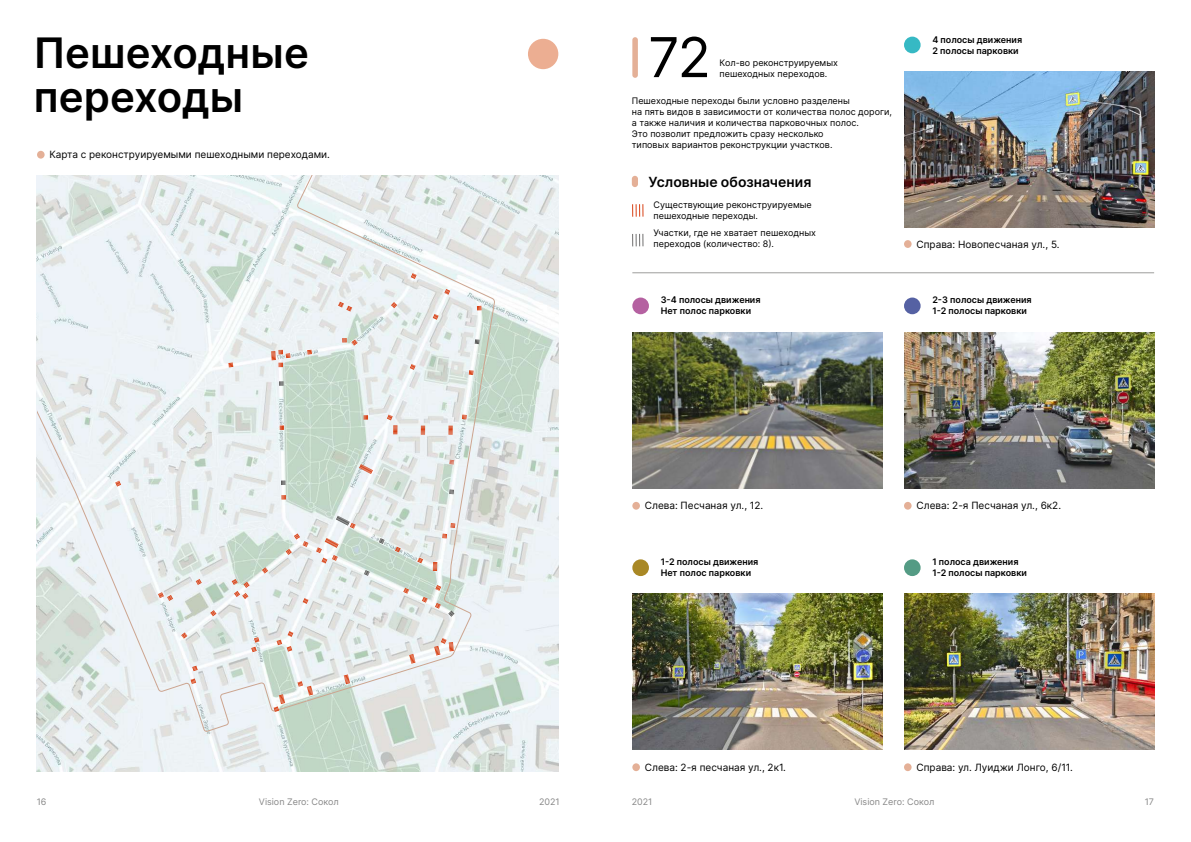
<style>
.page{position:relative;width:1191px;height:842px;background:#fff}
.page>*{position:absolute;margin:0;border:0;box-sizing:border-box;transform-origin:0 0}
.t1{font:55px "Inter";color:#000}
.t2{font:600 42px/44px "Inter";color:#000}
.t3{font:600 14px "Inter";letter-spacing:.005em;color:#000}
.t4{font:10px "Inter";color:#000}
.t5{font:9px/11px "Inter";color:#000}
.t6{font:600 9px/11px "Inter";color:#000}
.t7{font:9px "Inter";color:#878787}
</style>
<div class="page">
<img style="left:37px;top:176px;width:521px;height:595px">
<svg style="left:38px;top:176px;width:457px;height:557px;background:#e3eae9"></svg>
<hr style="left:632px;top:272px;width:522px;height:1px;background:#9d9d9c">
<img style="left:632px;top:333px;width:250px;height:156px">
<img style="left:632px;top:593px;width:250px;height:156px">
<img style="left:904px;top:333px;width:250px;height:156px">
<img style="left:904px;top:72px;width:250px;height:156px">
<img style="left:904px;top:593px;width:250px;height:156px">
<div style="left:528px;top:39px;width:30px;height:30px;background:#ecae92;border-radius:50%"></div>
<div style="left:632px;top:298px;width:17px;height:16px;background:#b561a1;border-radius:50%"></div>
<div style="left:632px;top:559px;width:17px;height:17px;background:#a98825;border-radius:50%"></div>
<div style="left:904px;top:298px;width:16px;height:16px;background:#5561a3;border-radius:50%"></div>
<div style="left:904px;top:37px;width:16px;height:16px;background:#36b9c4;border-radius:50%"></div>
<div style="left:904px;top:559px;width:16px;height:17px;background:#549b84;border-radius:50%"></div>
<div style="left:632px;top:37px;width:6px;height:41px;background:#e4b097;border-radius:3px"></div>
<svg style="left:409px;top:654px;width:7px;height:10px"></svg>
<svg style="left:433px;top:562px;width:4px;height:9px"></svg>
<svg style="left:448px;top:426px;width:5px;height:9px"></svg>
<svg style="left:421px;top:426px;width:4px;height:9px"></svg>
<svg style="left:273px;top:694px;width:13px;height:18px"></svg>
<svg style="left:297px;top:681px;width:17px;height:15px"></svg>
<svg style="left:192px;top:665px;width:6px;height:6px"></svg>
<svg style="left:181px;top:632px;width:7px;height:7px"></svg>
<svg style="left:210px;top:610px;width:7px;height:7px"></svg>
<svg style="left:195px;top:579px;width:7px;height:6px"></svg>
<svg style="left:158px;top:592px;width:15px;height:9px"></svg>
<svg style="left:115px;top:480px;width:6px;height:7px"></svg>
<svg style="left:261px;top:567px;width:7px;height:7px"></svg>
<svg style="left:302px;top:598px;width:7px;height:6px"></svg>
<svg style="left:363px;top:570px;width:7px;height:6px"></svg>
<svg style="left:394px;top:546px;width:7px;height:7px"></svg>
<svg style="left:417px;top:557px;width:6px;height:6px"></svg>
<svg style="left:449px;top:489px;width:5px;height:6px"></svg>
<svg style="left:462px;top:414px;width:5px;height:6px"></svg>
<svg style="left:469px;top:370px;width:4px;height:6px"></svg>
<svg style="left:475px;top:339px;width:4px;height:6px"></svg>
<svg style="left:477px;top:306px;width:4px;height:4px"></svg>
<svg style="left:442px;top:523px;width:14px;height:16px"></svg>
<svg style="left:449px;top:460px;width:6px;height:5px"></svg>
<svg style="left:387px;top:414px;width:10px;height:20px"></svg>
<svg style="left:409px;top:364px;width:7px;height:6px"></svg>
<svg style="left:432px;top:313px;width:7px;height:7px"></svg>
<svg style="left:390px;top:302px;width:7px;height:7px"></svg>
<svg style="left:338px;top:301px;width:15px;height:11px"></svg>
<svg style="left:444px;top:288px;width:6px;height:7px"></svg>
<svg style="left:410px;top:273px;width:7px;height:6px"></svg>
<svg style="left:364px;top:415px;width:4px;height:5px"></svg>
<svg style="left:403px;top:588px;width:6px;height:6px"></svg>
<svg style="left:421px;top:597px;width:7px;height:6px"></svg>
<svg style="left:434px;top:603px;width:7px;height:6px"></svg>
<svg style="left:434px;top:638px;width:20px;height:18px"></svg>
<svg style="left:448px;top:610px;width:7px;height:7px"></svg>
<svg style="left:435px;top:584px;width:6px;height:7px"></svg>
<svg style="left:285px;top:533px;width:24px;height:22px"></svg>
<svg style="left:282px;top:495px;width:4px;height:4px"></svg>
<svg style="left:281px;top:480px;width:5px;height:5px"></svg>
<svg style="left:279px;top:381px;width:5px;height:5px"></svg>
<svg style="left:228px;top:362px;width:6px;height:5px"></svg>
<svg style="left:632px;top:204px;width:11px;height:13px"></svg>
<svg style="left:632px;top:234px;width:11px;height:12px"></svg>
<svg style="left:231px;top:578px;width:19px;height:21px"></svg>
<svg style="left:190px;top:678px;width:6px;height:6px"></svg>
<svg style="left:276px;top:631px;width:17px;height:21px"></svg>
<svg style="left:315px;top:537px;width:24px;height:27px"></svg>
<svg style="left:336px;top:515px;width:20px;height:14px"></svg>
<svg style="left:359px;top:464px;width:14px;height:10px"></svg>
<svg style="left:367px;top:528px;width:19px;height:17px"></svg>
<div style="left:37px;top:151px;width:8px;height:8px;background:#e4b097;border-radius:50%"></div>
<div style="left:632px;top:763px;width:8px;height:8px;background:#e4b097;border-radius:50%"></div>
<div style="left:632px;top:502px;width:8px;height:8px;background:#e4b097;border-radius:50%"></div>
<div style="left:904px;top:763px;width:7px;height:8px;background:#e4b097;border-radius:50%"></div>
<div style="left:904px;top:502px;width:7px;height:8px;background:#e4b097;border-radius:50%"></div>
<div style="left:904px;top:240px;width:7px;height:8px;background:#e4b097;border-radius:50%"></div>
<div style="left:632px;top:176px;width:6px;height:11px;background:#e4b097;border-radius:3px"></div>
<svg style="left:251px;top:636px;width:9px;height:16px"></svg>
<svg style="left:342px;top:338px;width:16px;height:9px"></svg>
<svg style="left:306px;top:349px;width:7px;height:6px"></svg>
<svg style="left:270px;top:350px;width:21px;height:17px"></svg>
<svg style="left:279px;top:424px;width:6px;height:7px"></svg>
<svg style="left:280px;top:425px;width:4px;height:5px"></svg>
<svg style="left:343px;top:674px;width:8px;height:11px"></svg>
<h2 class="t2" style="left:34px;top:29px;width:277px">Пешеходные переходы</h2>
<p class="t4" style="left:49px;top:147px;width:282px">Карта с реконструируемыми пешеходными переходами.</p>
<h1 class="t1" style="left:648px;top:17px;width:64px">72</h1>
<p class="t5" style="left:719px;top:57px;width:120px">Кол-во реконструируемых пешеходных переходов.</p>
<p class="t5" style="left:632px;top:95px;width:262px">Пешеходные переходы были условно разделены<br>на пять видов в зависимости от количества полос дороги, а также наличия и количества парковочных полос.<br>Это позволит предложить сразу несколько<br>типовых вариантов реконструкции участков.</p>
<h3 class="t3" style="left:648px;top:171px;width:164px">Условные обозначения</h3>
<p class="t5" style="left:653px;top:199px;width:160px">Существующие реконструируемые пешеходные переходы.</p>
<p class="t5" style="left:653px;top:227px;width:164px">Участки, где не хватает пешеходных переходов (количество: 8).</p>
<p class="t6" style="left:660px;top:294px;width:101px">3-4 полосы движения<br>Нет полос парковки</p>
<p class="t6" style="left:932px;top:34px;width:91px">4 полосы движения<br>2 полосы парковки</p>
<p class="t4" style="left:916px;top:237px;width:145px">Справа: Новопесчаная ул., 5.</p>
<p class="t6" style="left:932px;top:294px;width:101px">2-3 полосы движения<br>1-2 полосы парковки</p>
<p class="t4" style="left:645px;top:498px;width:120px">Слева: Песчаная ул., 12.</p>
<p class="t4" style="left:916px;top:498px;width:146px">Слева: 2-я Песчаная ул., 6к2.</p>
<p class="t6" style="left:660px;top:556px;width:99px">1-2 полосы движения<br>Нет полос парковки</p>
<p class="t6" style="left:932px;top:556px;width:96px">1 полоса движения<br>1-2 полосы парковки</p>
<p class="t4" style="left:645px;top:760px;width:143px">Слева: 2-я песчаная ул., 2к1.</p>
<p class="t4" style="left:916px;top:760px;width:158px">Справа: ул. Луиджи Лонго, 6/11.</p>
<p class="t7" style="left:37px;top:795px;width:11px">16</p>
<p class="t7" style="left:259px;top:795px;width:81px">Vision Zero: Сокол</p>
<p class="t7" style="left:539px;top:795px;width:22px">2021</p>
<p class="t7" style="left:632px;top:795px;width:22px">2021</p>
<p class="t7" style="left:854px;top:795px;width:81px">Vision Zero: Сокол</p>
<p class="t7" style="left:1144px;top:795px;width:11px">17</p>
</div>
